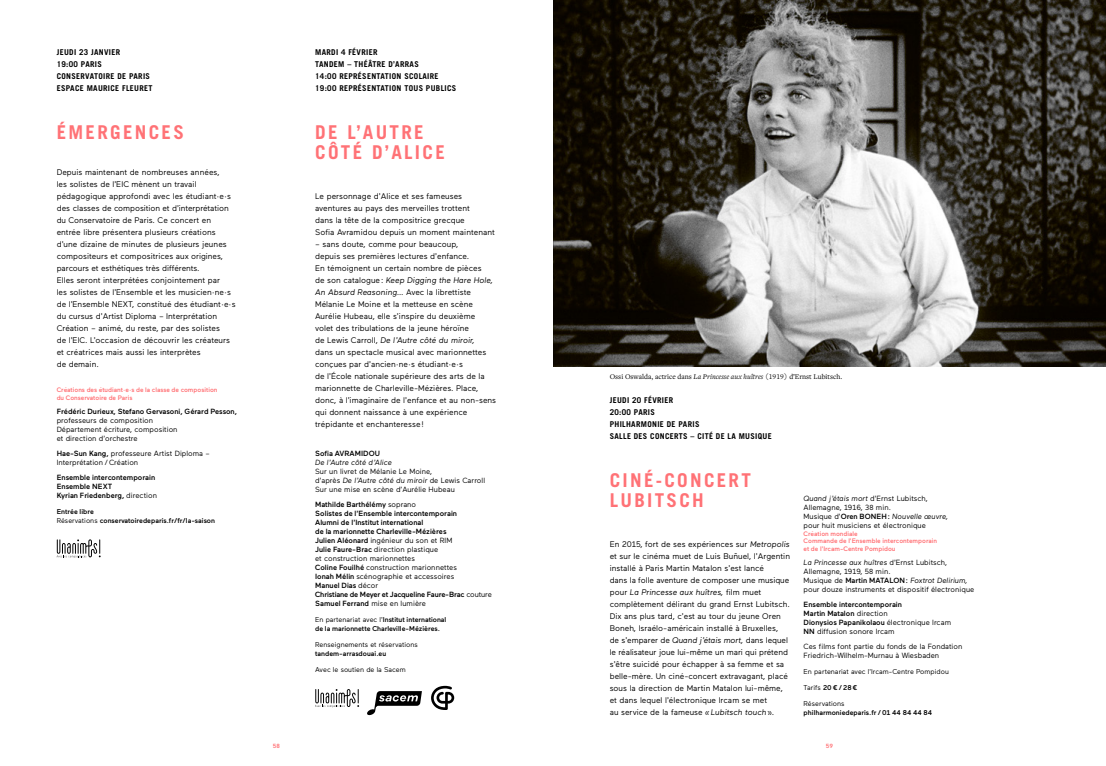
<style>
.page{position:relative;width:1106px;height:766px;background:#fff}
.page>*{position:absolute;margin:0;border:0;box-sizing:border-box;transform-origin:0 0}
.t1{font:700 19px/20px "Trade Gothic LT Std";letter-spacing:.12em;color:#ff7276}
.t2{font:8.2px/12px "Maax";color:#000}
.t3{font:700 8px/12px "Trade Gothic LT Std";letter-spacing:.04em;color:#000}
.t4{font:500 7.5px/9px "Maax";color:#000}
.t5{font:7.5px/9px "Maax";color:#000}
.t6{font:7.5px "Freight Text Pro";color:#000}
.t7{font:italic 7.5px "Maax";letter-spacing:-.005em;color:#000}
.t8{font:500 7px/9px "Maax";color:#000}
.t9{font:7px "Maax";color:#000}
.t10{font:500 6.5px/7.5px "Maax";color:#ff7276}
.t11{font:500 6px "Maax";color:#ff7276}
.s1{font-weight:500}
.s2{font-weight:400}
.s3{font-style:italic}
</style>
<div class="page">
<img style="left:553px;top:0;width:553px;height:367px">
<svg style="left:57px;top:539px;width:44px;height:18px"></svg>
<svg style="left:315px;top:689px;width:44px;height:18px"></svg>
<svg style="left:367px;top:691px;width:55px;height:24px"></svg>
<svg style="left:431px;top:685px;width:23px;height:24px"></svg>
<p class="t3" style="left:57px;top:46px;width:97px">JEUDI 23 JANVIER<br>19:00 PARIS<br>CONSERVATOIRE DE PARIS<br>ESPACE MAURICE FLEURET</p>
<h1 class="t1" style="left:57px;top:121px;width:129px">ÉMERGENCES</h1>
<p class="t2" style="left:57px;top:166px;width:180px">Depuis maintenant de nombreuses années,<br>les solistes de l’EIC mènent un travail pédagogique approfondi avec les étudiant·e·s des classes de composition et d’interprétation du Conservatoire de Paris. Ce concert en entrée libre présentera plusieurs créations d’une dizaine de minutes de plusieurs jeunes compositeurs et compositrices aux origines, parcours et esthétiques très différents.<br>Elles seront interprétées conjointement par<br>les solistes de l’Ensemble et les musicien·ne·s de l’Ensemble NEXT, constitué des étudiant·e·s du cursus d’Artist Diploma – Interprétation Création – animé, du reste, par des solistes<br>de l’EIC. L’occasion de découvrir les créateurs et créatrices mais aussi les interprètes<br>de demain.</p>
<p class="t10" style="left:57px;top:386px;width:162px">Créations des étudiant·e·s de la classe de composition du Conservatoire de Paris</p>
<p class="t4" style="left:57px;top:407px;width:182px">Frédéric Durieux, Stefano Gervasoni, Gérard Pesson,</p>
<p class="t5" style="left:57px;top:416px;width:122px">professeurs de composition<br>Département écriture, composition et direction d’orchestre</p>
<p class="t5" style="left:57px;top:449px;width:154px"><span class="s1">Hae-Sun Kang,</span> professeure Artist Diploma –<br>Interprétation/Création</p>
<p class="t4" style="left:57px;top:472px;width:102px">Ensemble intercontemporain<br>Ensemble NEXT<br>Kyrian Friedenberg, <span class="s2">direction</span></p>
<p class="t8" style="left:57px;top:506px;width:160px">Entrée libre<br><span class="s2">Réservations</span> conservatoiredeparis.fr/fr/la-saison</p>
<p class="t3" style="left:315px;top:46px;width:143px">MARDI 4 FÉVRIER<br>TANDEM – THÉÂTRE D’ARRAS<br>14:00 REPRÉSENTATION SCOLAIRE<br>19:00 REPRÉSENTATION TOUS PUBLICS</p>
<h1 class="t1" style="left:315px;top:121px;width:131px">DE L’AUTRE<br>CÔTÉ D’ALICE</h1>
<p class="t2" style="left:315px;top:190px;width:181px">Le personnage d’Alice et ses fameuses aventures au pays des merveilles trottent<br>dans la tête de la compositrice grecque<br>Sofia Avramidou depuis un moment maintenant</p>
<p class="t2" style="left:315px;top:238px;width:183px">– sans doute, comme pour beaucoup,<br>depuis ses premières lectures d’enfance.<br>En témoignent un certain nombre de pièces<br>de son catalogue: <span class="s3">Keep Digging the Hare Hole, An Absurd Reasoning…</span> Avec la librettiste Mélanie Le Moine et la metteuse en scène Aurélie Hubeau, elle s’inspire du deuxième<br>volet des tribulations de la jeune héroïne<br>de Lewis Carroll, <span class="s3">De l’Autre côté du miroir,<br></span>dans un spectacle musical avec marionnettes conçues par d’ancien·ne·s étudiant·e·s<br>de l’École nationale supérieure des arts de la marionnette de Charleville-Mézières. Place, donc, à l’imaginaire de l’enfance et au non-sens qui donnent naissance à une expérience trépidante et enchanteresse!</p>
<p class="t4" style="left:315px;top:449px;width:66px">Sofia AVRAMIDOU</p>
<p class="t7" style="left:315px;top:458px;width:78px">De l’Autre côté d’Alice</p>
<p class="t5" style="left:315px;top:467px;width:171px">Sur un livret de Mélanie Le Moine,<br>d’après <span class="s3">De l’Autre côté du miroir</span> de Lewis Carroll<br>Sur une mise en scène d’Aurélie Hubeau</p>
<p class="t4" style="left:315px;top:499px;width:178px">Mathilde Barthélémy <span class="s2">soprano<br></span>Solistes de l’Ensemble intercontemporain<br>Alumni de l’Institut international<br>de la marionnette Charleville-Mézières<br>Julien Aléonard <span class="s2">ingénieur du son et RIM<br></span>Julie Faure-Brac <span class="s2">direction plastique<br>et construction marionnettes<br></span>Coline Fouilhé <span class="s2">construction marionnettes<br></span>Ionah Mélin <span class="s2">scénographie et accessoires<br></span>Manuel Dias <span class="s2">décor<br></span>Christiane de Meyer et Jacqueline Faure-Brac <span class="s2">couture </span>Samuel Ferrand <span class="s2">mise en lumière</span></p>
<p class="t8" style="left:315px;top:615px;width:133px"><span class="s2">En partenariat avec l’</span>Institut international de la marionnette Charleville-Mézières.</p>
<p class="t9" style="left:315px;top:641px;width:104px">Renseignements et réservations</p>
<p class="t8" style="left:315px;top:649px;width:73px">tandem-arrasdouai.eu</p>
<p class="t9" style="left:315px;top:666px;width:92px">Avec le soutien de la Sacem</p>
<p class="t6" style="left:609px;top:371px;width:234px">Ossi Oswalda, actrice dans <span class="s3">La Princesse aux huîtres</span> (1919) d’Ernst Lubitsch.</p>
<p class="t3" style="left:609px;top:394px;width:163px">JEUDI 20 FÉVRIER<br>20:00 PARIS<br>PHILHARMONIE DE PARIS<br>SALLE DES CONCERTS – CITÉ DE LA MUSIQUE</p>
<h1 class="t1" style="left:609px;top:469px;width:143px">CINÉ-CONCERT<br>LUBITSCH</h1>
<p class="t2" style="left:609px;top:538px;width:182px">En 2015, fort de ses expériences sur <span class="s3">Metropolis </span>et sur le cinéma muet de Luis Buñuel, l’Argentin installé à Paris Martin Matalon s’est lancé<br>dans la folle aventure de composer une musique pour <span class="s3">La Princesse aux huîtres,</span> film muet complètement délirant du grand Ernst Lubitsch.<br>Dix ans plus tard, c’est au tour du jeune Oren Boneh, Israélo-américain installé à Bruxelles,<br>de s’emparer de <span class="s3">Quand j’étais mort,</span> dans lequel le réalisateur joue lui-même un mari qui prétend s’être suicidé pour échapper à sa femme et sa belle-mère. Un ciné-concert extravagant, placé sous la direction de Martin Matalon lui-même, et dans lequel l’électronique Ircam se met<br>au service de la fameuse <span class="s3">«Lubitsch touch»</span>.</p>
<p class="t5" style="left:803px;top:494px;width:146px"><span class="s3">Quand j’étais mort</span> d’Ernst Lubitsch, Allemagne, 1916, 38 min.<br>Musique d’<span class="s1">Oren BONEH:</span> <span class="s3">Nouvelle œuvre, </span>pour huit musiciens et électronique</p>
<p class="t10" style="left:803px;top:529px;width:135px">Création mondiale<br>Commande de l’Ensemble intercontemporain et de l’Ircam-Centre Pompidou</p>
<p class="t5" style="left:803px;top:558px;width:172px"><span class="s3">La Princesse aux huîtres</span> d’Ernst Lubitsch, Allemagne, 1919, 58 min.<br>Musique de <span class="s1">Martin MATALON:</span> <span class="s3">Foxtrot Delirium, </span>pour douze instruments et dispositif électronique</p>
<p class="t4" style="left:803px;top:600px;width:149px">Ensemble intercontemporain<br>Martin Matalon <span class="s2">direction<br></span>Dionysios Papanikolaou <span class="s2">électronique Ircam<br></span>NN <span class="s2">diffusion sonore Ircam</span></p>
<p class="t5" style="left:803px;top:641px;width:160px">Ces films font partie du fonds de la Fondation<br>Friedrich-Wilhelm-Murnau à Wiesbaden</p>
<p class="t9" style="left:803px;top:667px;width:147px">En partenariat avec l’Ircam-Centre Pompidou</p>
<p class="t8" style="left:803px;top:683px;width:56px"><span class="s2">Tarifs</span> 20€/28€</p>
<p class="t9" style="left:803px;top:699px;width:43px">Réservations</p>
<p class="t8" style="left:803px;top:708px;width:130px">philharmoniedeparis.fr/01 44 84 44 84</p>
<p class="t11" style="left:273px;top:742px;width:9px">58</p>
<p class="t11" style="left:826px;top:742px;width:9px">59</p>
</div>
